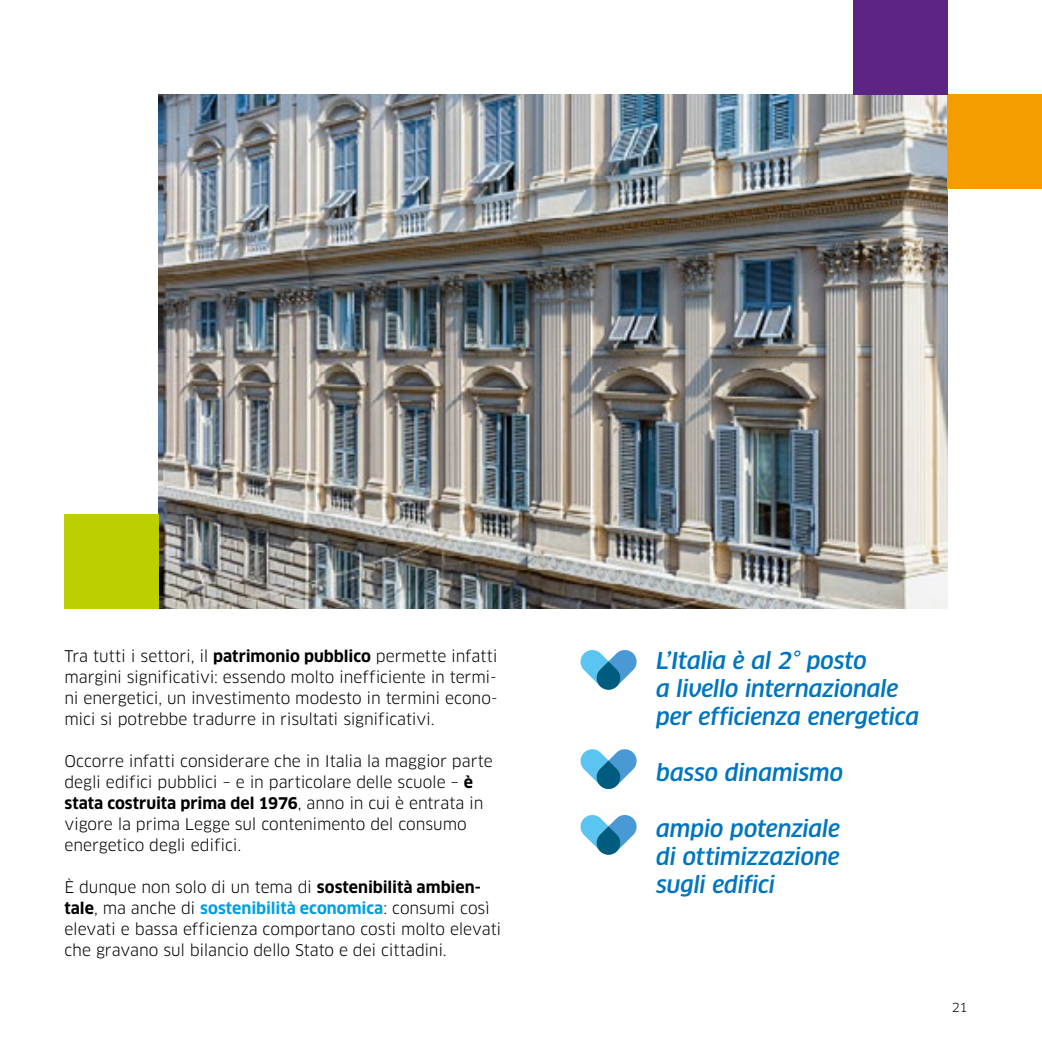
<style>
.page{position:relative;width:1042px;height:1042px;background:#fff}
.page>*{position:absolute;margin:0;border:0;box-sizing:border-box;transform-origin:0 0}
.t1{font:italic 500 22.75px/28px "Clan OT";letter-spacing:-.01em;color:#0075bf}
.t2{font:15.75px/21px "Clan OT";letter-spacing:-.005em;color:#000}
.t3{font:12.25px "Clan OT";color:#000}
.s1{font-weight:700}
.s2{font-weight:700;color:#009fe3}
</style>
<div class="page">
<img style="left:159px;top:94px;width:788px;height:515px">
<div style="left:947px;top:94px;width:95px;height:95px;background:#f59c00"></div>
<div style="left:853px;top:0;width:94px;height:94px;background:#5c2483"></div>
<div style="left:64px;top:514px;width:95px;height:95px;background:#bccf00"></div>
<svg style="left:580px;top:650px;width:57px;height:40px"></svg>
<svg style="left:580px;top:749px;width:57px;height:40px"></svg>
<svg style="left:580px;top:815px;width:57px;height:40px"></svg>
<p class="t2" style="left:64px;top:646px;width:435px;text-align:justify">Tra tutti i settori, il <span class="s1">patrimonio pubblico</span> permette infatti margini significativi: essendo molto inefficiente in termi&shy;ni energetici, un investimento modesto in termini econo&shy;mici si potrebbe tradurre in risultati significativi.</p>
<p class="t2" style="left:64px;top:751px;width:430px">Occorre infatti considerare che in Italia la maggior parte degli edifici pubblici – e in particolare delle scuole – <span class="s1">è stata costruita prima del 1976</span>, anno in cui è entrata in vigore la prima Legge sul contenimento del consumo energetico degli edifici.</p>
<p class="t2" style="left:64px;top:877px;width:438px">È dunque non solo di un tema di <span class="s1">sostenibilità ambien&shy;tale</span>, ma anche di <span class="s2">sostenibilità economica</span>: consumi così elevati e bassa efficienza comportano costi molto elevati che gravano sul bilancio dello Stato e dei cittadini.</p>
<h1 class="t1" style="left:656px;top:647px;width:265px">L’Italia è al 2° posto<br>a livello internazionale per efficienza energetica</h1>
<h1 class="t1" style="left:656px;top:759px;width:189px">basso dinamismo</h1>
<h1 class="t1" style="left:656px;top:815px;width:185px;text-align:justify">ampio potenziale di ottimizzazione sugli edifici</h1>
<p class="t3" style="left:952px;top:1000px;width:17px">21</p>
</div>
